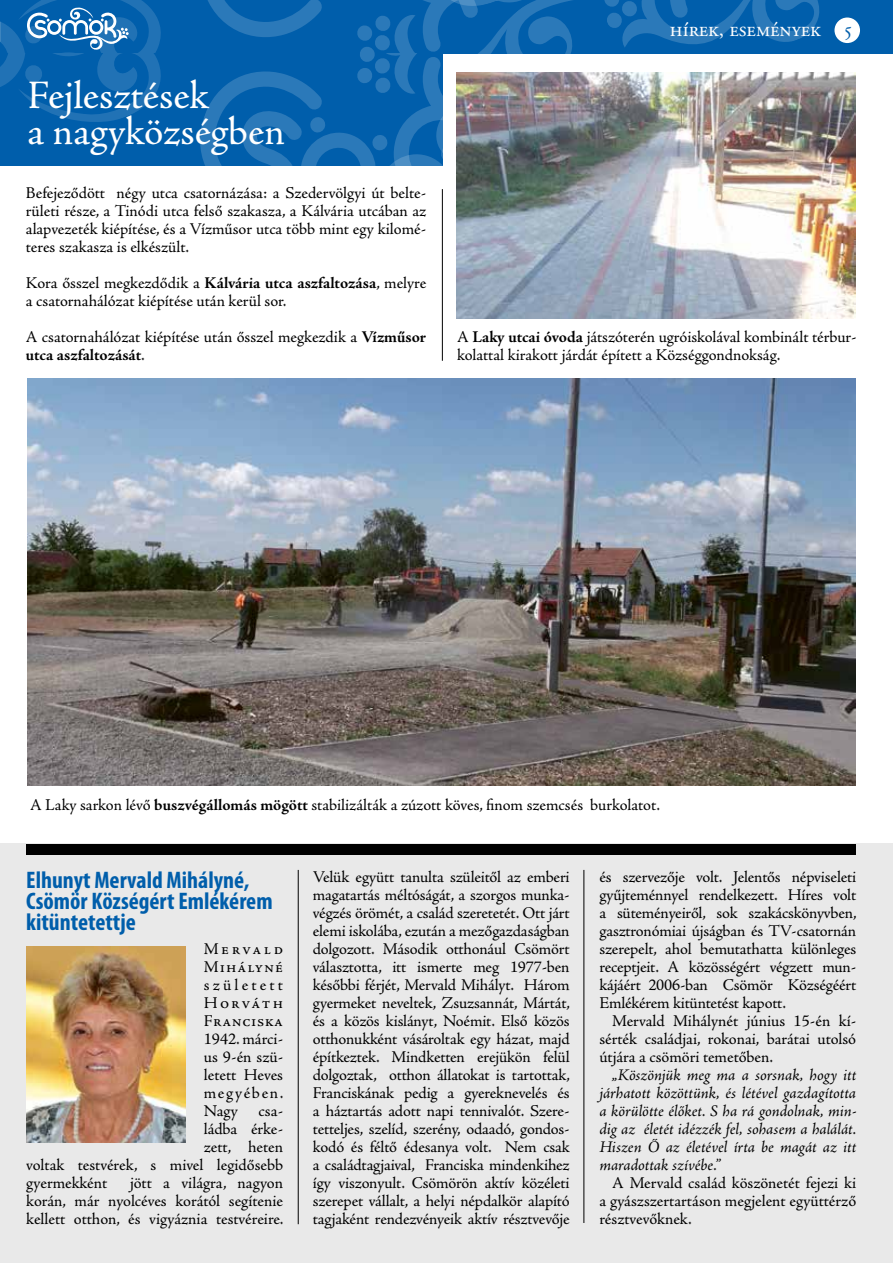
<style>
.page{position:relative;width:893px;height:1263px;background:#fff}
.page>*{position:absolute;margin:0;border:0;box-sizing:border-box;transform-origin:0 0}
.t1{font:40.5px/36px "Adobe Jenson Pro";color:#fff}
.t2{font:700 condensed 34.5px "Myriad Pro";color:#fff}
.t3{font:700 condensed 24px/21px "Myriad Pro";color:#005eab}
.t4{font:21px "Adobe Garamond Pro";color:#fff}
.t5{font:16.5px/18px "Adobe Jenson Pro";letter-spacing:-.005em;color:#000;text-align:justify}
.t6{font:italic 16.5px/18px "Adobe Jenson Pro";color:#000;text-align:justify}
.t7{font:16.5px "Adobe Jenson Pro";letter-spacing:.035em;color:#000}
.t8{font:16.5px "Adobe Jenson Pro";letter-spacing:.065em;color:#000}
.t9{font:16.5px "Adobe Jenson Pro";letter-spacing:.155em;color:#000}
.t10{font:16.5px "Adobe Jenson Pro";letter-spacing:.11em;color:#000}
.s1{font-weight:700}
.s2{color:#005eab}
</style>
<div class="page">
<div style="left:0;top:844px;width:893px;height:419px;background:#e9e9e9"></div>
<hr style="left:584px;top:870px;width:1px;height:353px;background:#000">
<hr style="left:298px;top:870px;width:1px;height:354px;background:#000">
<hr style="left:442px;top:189px;width:1px;height:172px;background:#000">
<div style="left:27px;top:844px;width:829px;height:11px;background:#000"></div>
<img style="left:456px;top:166px;width:399px;height:153px">
<img style="left:28px;top:379px;width:827px;height:406px">
<div style="left:0;top:53px;width:442px;height:113px;background:#005eab"></div>
<img style="left:192px;top:0;width:699px;height:166px">
<svg style="left:0;top:0;width:180px;height:122px"></svg>
<img style="left:27px;top:946px;width:159px;height:197px">
<h1 class="t1" style="left:28px;top:78px;width:259px">Fejlesztések<br>a nagyközségben</h1>
<h2 class="t2" style="left:32px;top:74px;width:359px">Fejlesztések a nagyközségben</h2>
<p class="t5" style="left:26px;top:184px;width:402px">Befejeződött négy utca csatornázása: a Szedervölgyi út belte&shy;rületi része, a Tinódi utca felső szakasza, a Kálvária utcában az alapvezeték kiépítése, és a Vízműsor utca több mint egy kilomé&shy;teres szakasza is elkészült.</p>
<p class="t5" style="left:26px;top:274px;width:402px">Kora ősszel megkezdődik a <span class="s1">Kálvária utca aszfaltozása</span>, melyre a csatornahálózat kiépítése után kerül sor.</p>
<p class="t5" style="left:26px;top:328px;width:402px">A csatornahálózat kiépítése után ősszel megkezdik a <span class="s1">Vízműsor utca aszfaltozását</span>.</p>
<p class="t4" style="left:670px;top:17px;width:183px">hírek, események <span class="s2">5</span></p>
<p class="t5" style="left:457px;top:328px;width:401px">A <span class="s1">Laky utcai óvoda</span> játszóterén ugróiskolával kombinált térbur&shy;kolattal kirakott járdát épített a Községgondnokság.</p>
<p class="t5" style="left:30px;top:796px;width:631px">A Laky sarkon lévő <span class="s1">buszvégállomás mögött</span> stabilizálták a zúzott köves, finom szemcsés burkolatot.</p>
<h3 class="t3" style="left:26px;top:870px;width:248px">Elhunyt Mervald Mihályné,<br>Csömör Községért Emlékérem kitüntetettje</h3>
<p class="t9" style="left:204px;top:939px;width:81px">Mervald</p>
<p class="t8" style="left:204px;top:957px;width:81px">Mihályné</p>
<p class="t5" style="left:204px;top:976px;width:81px">született</p>
<p class="t10" style="left:204px;top:994px;width:81px">Horváth</p>
<p class="t7" style="left:204px;top:1012px;width:81px">Franciska</p>
<p class="t5" style="left:204px;top:1030px;width:81px">1942. márci-</p>
<p class="t5" style="left:204px;top:1048px;width:81px">us 9-én szü-</p>
<p class="t5" style="left:204px;top:1066px;width:81px">letett Heves</p>
<p class="t5" style="left:204px;top:1084px;width:81px">megyében.</p>
<p class="t5" style="left:204px;top:1102px;width:81px">Nagy csa-</p>
<p class="t5" style="left:204px;top:1120px;width:81px">ládba érke-</p>
<p class="t5" style="left:204px;top:1138px;width:81px">zett, heten</p>
<p class="t5" style="left:26px;top:1156px;width:258px">voltak testvérek, s mivel legidősebb</p>
<p class="t5" style="left:26px;top:1174px;width:82px">gyermekként</p>
<p class="t5" style="left:26px;top:1174px;width:259px;text-indent:104px">jött a világra, nagyon korán, már nyolcéves korától segítenie kellett otthon, és vigyáznia testvéreire.</p>
<p class="t5" style="left:313px;top:868px;width:259px">Velük együtt tanulta szüleitől az emberi magatartás méltóságát, a szorgos munka&shy;végzés örömét, a család szeretetét. Ott járt elemi iskolába, ezután a mezőgazdaságban dolgozott. Második otthonául Csömört választotta, itt ismerte meg 1977-ben későbbi férjét, Mervald Mihályt. Három gyermeket neveltek, Zsuzsannát, Mártát, és a közös kislányt, Noémit. Első közös otthonukként vásároltak egy házat, majd építkeztek. Mindketten erejükön felül dolgoztak, otthon állatokat is tartottak, Franciskának pedig a gyereknevelés és a háztartás adott napi tennivalót. Szere&shy;tetteljes, szelíd, szerény, odaadó, gondos&shy;kodó és féltő édesanya volt. Nem csak a családtagjaival, Franciska mindenkihez így viszonyult. Csömörön aktív közéleti szerepet vállalt, a helyi népdalkör alapító tagjaként rendezvényeik aktív résztvevője</p>
<p class="t5" style="left:599px;top:868px;width:259px">és szervezője volt. Jelentős népviseleti gyűjteménnyel rendelkezett. Híres volt a süteményeiről, sok szakácskönyvben, gasztronómiai újságban és TV-csatornán szerepelt, ahol bemutathatta különleges receptjeit. A közösségért végzett mun&shy;kájáért 2006-ban Csömör Községéért Emlékérem kitüntetést kapott.</p>
<p class="t5" style="left:599px;top:1012px;width:258px;text-indent:13px">Mervald Mihálynét június 15-én kí&shy;sérték családjai, rokonai, barátai utolsó útjára a csömöri temetőben.</p>
<p class="t6" style="left:599px;top:1067px;width:258px;text-indent:13px">„Köszönjük meg ma a sorsnak, hogy itt járhatott közöttünk, és létével gazdagította a körülötte élőket. S ha rá gondolnak, min&shy;dig az életét idézzék fel, sohasem a halálát.<br>Hiszen Ő az életével írta be magát az itt maradottak szívébe.”</p>
<p class="t5" style="left:599px;top:1174px;width:258px;text-indent:13px">A Mervald család köszönetét fejezi ki a gyászszertartáson megjelent együttérző résztvevőknek.</p>
</div>
